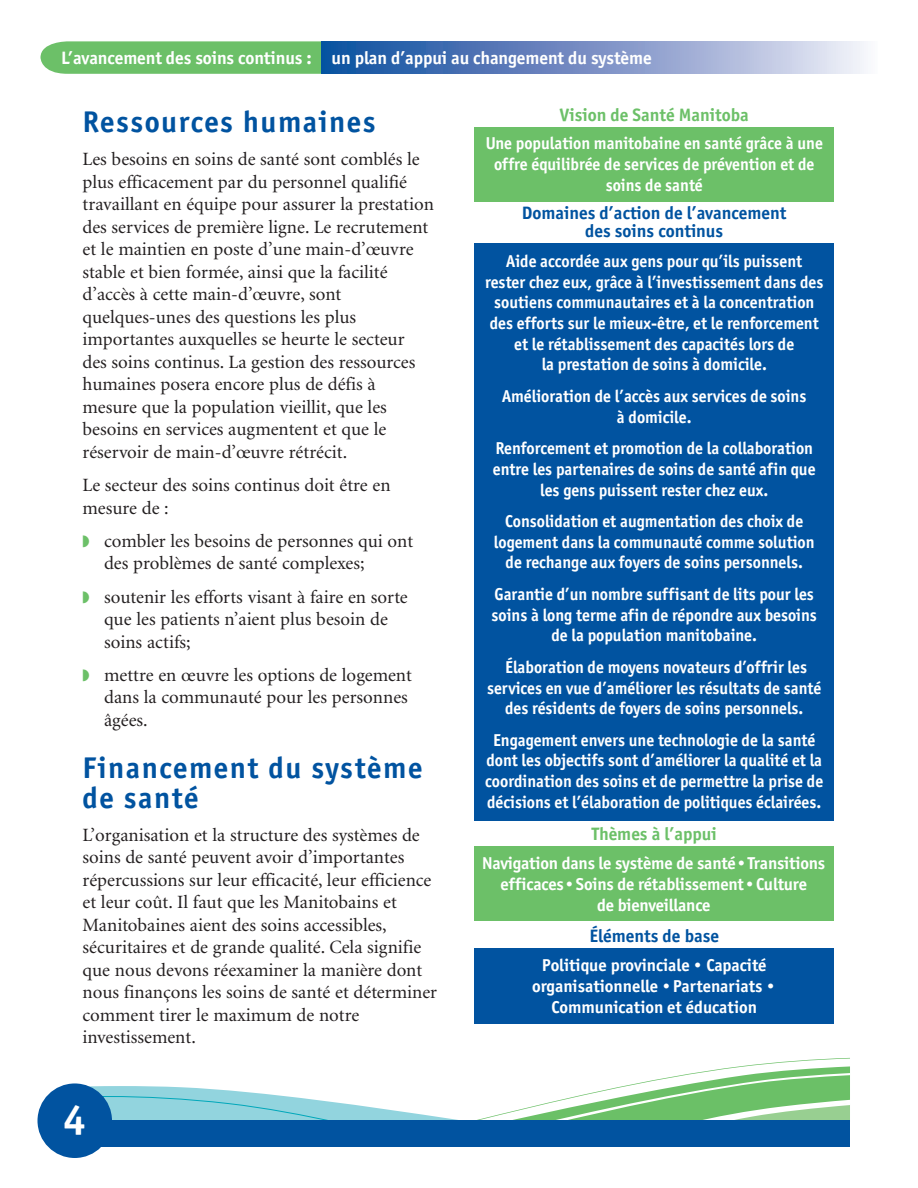
<style>
.page{position:relative;width:918px;height:1188px;background:#fff}
.page>*{position:absolute;margin:0;border:0;box-sizing:border-box;transform-origin:0 0}
.t1{font:700 42px "Officina San ITC";color:#fff}
.t2{font:700 30px/30px "Officina San ITC";letter-spacing:.05em;color:#0153a0}
.t3{font:18.75px/22.5px "Minion";color:#231f20}
.t4{font:700 18px "Officina San ITC";letter-spacing:-.005em;color:#fff}
.t5{font:700 18px/18px "Officina San ITC";color:#0153a0;text-align:center}
.t6{font:700 18px "Officina San ITC";color:#6cc068}
.t7{font:700 17.25px/20.7px "Officina San ITC";color:#fff;text-align:center;scale:.95 1}
.t8{font:700 17.25px/20.7px "Officina San ITC";color:#fff;text-align:center}
.s1{color:#6cc068}
</style>
<div class="page">
<svg style="left:91px;top:1058px;width:759px;height:62px"></svg>
<div style="left:76px;top:1120px;width:774px;height:28px;background:#0153a0"></div>
<div style="left:38px;top:1083px;width:74px;height:75px;background:#0153a0;border-radius:50%"></div>
<div style="left:474px;top:243px;width:360px;height:578px;background:#0153a0"></div>
<div style="left:474px;top:948px;width:360px;height:76px;background:#0153a0"></div>
<div style="left:474px;top:846px;width:360px;height:75px;background:#6cc068"></div>
<div style="left:474px;top:127px;width:360px;height:74px;background:#6cc068"></div>
<svg style="left:40px;top:41px;width:281px;height:33px;background:#71c26d"></svg>
<div style="left:321px;top:41px;width:557px;height:33px;background:linear-gradient(to right,#09469b,#f3ebf7)"></div>
<p class="t4" style="left:61px;top:46px;width:592px">L’avancement des soins continus : un plan d’appui au changement du système</p>
<h2 class="t2" style="left:83px;top:106px;width:295px">Ressources humaines</h2>
<p class="t3" style="left:83px;top:149px;width:353px">Les besoins en soins de santé sont comblés le plus efficacement par du personnel qualifié travaillant en équipe pour assurer la prestation des services de première ligne. Le recrutement et le maintien en poste d’une main-d’œuvre stable et bien formée, ainsi que la facilité d’accès à cette main-d’œuvre, sont quelques-unes des questions les plus importantes auxquelles se heurte le secteur<br>des soins continus. La gestion des ressources humaines posera encore plus de défis à mesure que la population vieillit, que les besoins en services augmentent et que le réservoir de main-d’œuvre rétrécit.</p>
<p class="t3" style="left:83px;top:474px;width:310px">Le secteur des soins continus doit être en mesure de :</p>
<p class="t3" style="left:104px;top:530px;width:311px;text-indent:-22px"><span class="s1">◗</span> combler les besoins de personnes qui ont des problèmes de santé complexes;</p>
<p class="t3" style="left:104px;top:586px;width:305px;text-indent:-22px"><span class="s1">◗</span> soutenir les efforts visant à faire en sorte que les patients n’aient plus besoin de soins actifs;</p>
<p class="t3" style="left:104px;top:664px;width:309px;text-indent:-22px"><span class="s1">◗</span> mettre en œuvre les options de logement dans la communauté pour les personnes âgées.</p>
<h2 class="t2" style="left:83px;top:752px;width:341px">Financement du système de santé</h2>
<p class="t3" style="left:83px;top:824px;width:356px">L’organisation et la structure des systèmes de soins de santé peuvent avoir d’importantes répercussions sur leur efficacité, leur efficience et leur coût. Il faut que les Manitobains et Manitobaines aient des soins accessibles, sécuritaires et de grande qualité. Cela signifie que nous devons réexaminer la manière dont nous finançons les soins de santé et déterminer comment tirer le maximum de notre investissement.</p>
<h1 class="t1" style="left:63px;top:1093px;width:24px">4</h1>
<p class="t6" style="left:560px;top:104px;width:190px">Vision de Santé Manitoba</p>
<p class="t7" style="left:486px;top:133px;width:356px">Une population manitobaine en santé grâce à une offre équilibrée de services de prévention et de soins de santé</p>
<p class="t5" style="left:522px;top:204px;width:266px">Domaines d’action de l’avancement des soins continus</p>
<p class="t7" style="left:485px;top:251px;width:358px">Aide accordée aux gens pour qu’ils puissent rester chez eux, grâce à l’investissement dans des soutiens communautaires et à la concentration des efforts sur le mieux-être, et le renforcement et le rétablissement des capacités lors de<br>la prestation de soins à domicile.</p>
<p class="t7" style="left:502px;top:386px;width:322px">Amélioration de l’accès aux services de soins à domicile.</p>
<p class="t7" style="left:493px;top:438px;width:341px">Renforcement et promotion de la collaboration entre les partenaires de soins de santé afin que les gens puissent rester chez eux.</p>
<p class="t7" style="left:494px;top:511px;width:339px">Consolidation et augmentation des choix de logement dans la communauté comme solution de rechange aux foyers de soins personnels.</p>
<p class="t7" style="left:492px;top:584px;width:344px">Garantie d’un nombre suffisant de lits pour les soins à long terme afin de répondre aux besoins de la population manitobaine.</p>
<p class="t7" style="left:487px;top:656px;width:353px">Élaboration de moyens novateurs d’offrir les services en vue d’améliorer les résultats de santé des résidents de foyers de soins personnels.</p>
<p class="t7" style="left:485px;top:729px;width:357px">Engagement envers une technologie de la santé dont les objectifs sont d’améliorer la qualité et la coordination des soins et de permettre la prise de décisions et l’élaboration de politiques éclairées.</p>
<p class="t6" style="left:592px;top:823px;width:127px">Thèmes à l’appui</p>
<p class="t8" style="left:482px;top:853px;width:345px">Navigation dans le système de santé• Transitions efficaces• Soins de rétablissement• Culture<br>de bienveillance</p>
<p class="t5" style="left:590px;top:927px;width:131px">Éléments de base</p>
<p class="t8" style="left:532px;top:955px;width:246px">Politique provinciale • Capacité organisationnelle • Partenariats •<br>Communication et éducation</p>
</div>
